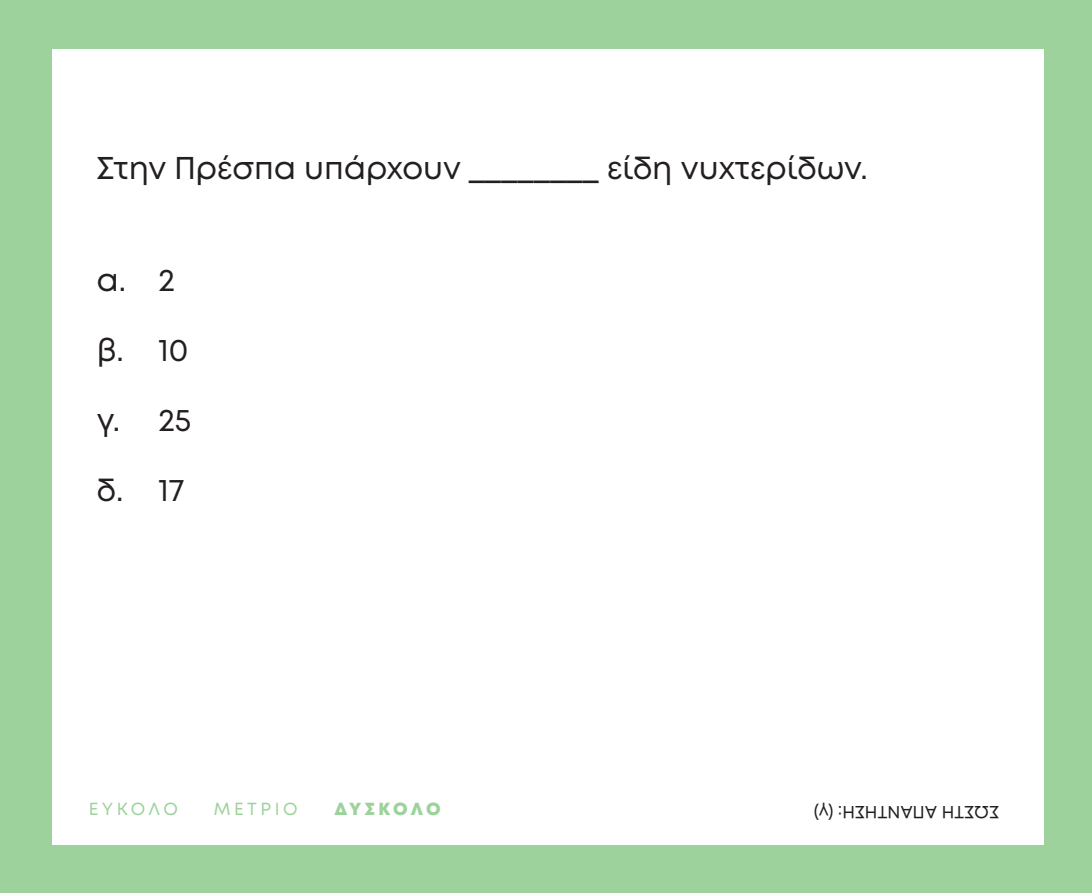
<style>
.page{position:relative;width:1092px;height:893px;background:#fff}
.page>*{position:absolute;margin:0;border:0;box-sizing:border-box;transform-origin:0 0}
.t1{font:31.5px "Mont";color:#231f20}
.t2{font:17.5px "Mont";color:#231f20}
.t3{font:17.5px "Mont";letter-spacing:.2em;color:#9dd29c}
.t4{font:800 17.5px "Mont";letter-spacing:.17em;color:#9dd29c}
</style>
<div class="page">
<div style="left:0;top:0;width:1091px;height:893px;background:#9dd29c"></div>
<div style="left:52px;top:49px;width:991px;height:795px;background:#fff"></div>
<p class="t1" style="left:97px;top:148px;width:772px">Στην Πρέσπα υπάρχουν ________ είδη νυχτερίδων.</p>
<p class="t1" style="left:97px;top:260px;width:80px">α. 2</p>
<p class="t1" style="left:97px;top:330px;width:93px">β. 10</p>
<p class="t1" style="left:97px;top:400px;width:96px">γ. 25</p>
<p class="t1" style="left:97px;top:470px;width:89px">δ. 17</p>
<p class="t3" style="left:89px;top:798px;width:91px">ΕΥΚΟΛΟ</p>
<p class="t3" style="left:214px;top:798px;width:85px">ΜΕΤΡΙΟ</p>
<p class="t4" style="left:334px;top:798px;width:108px">ΔΥΣΚΟΛΟ</p>
<p class="t2" style="left:998px;top:823px;width:186px;rotate:-180deg">ΣΩΣΤΗ ΑΠΑΝΤΗΣΗ: (γ)</p>
</div>
